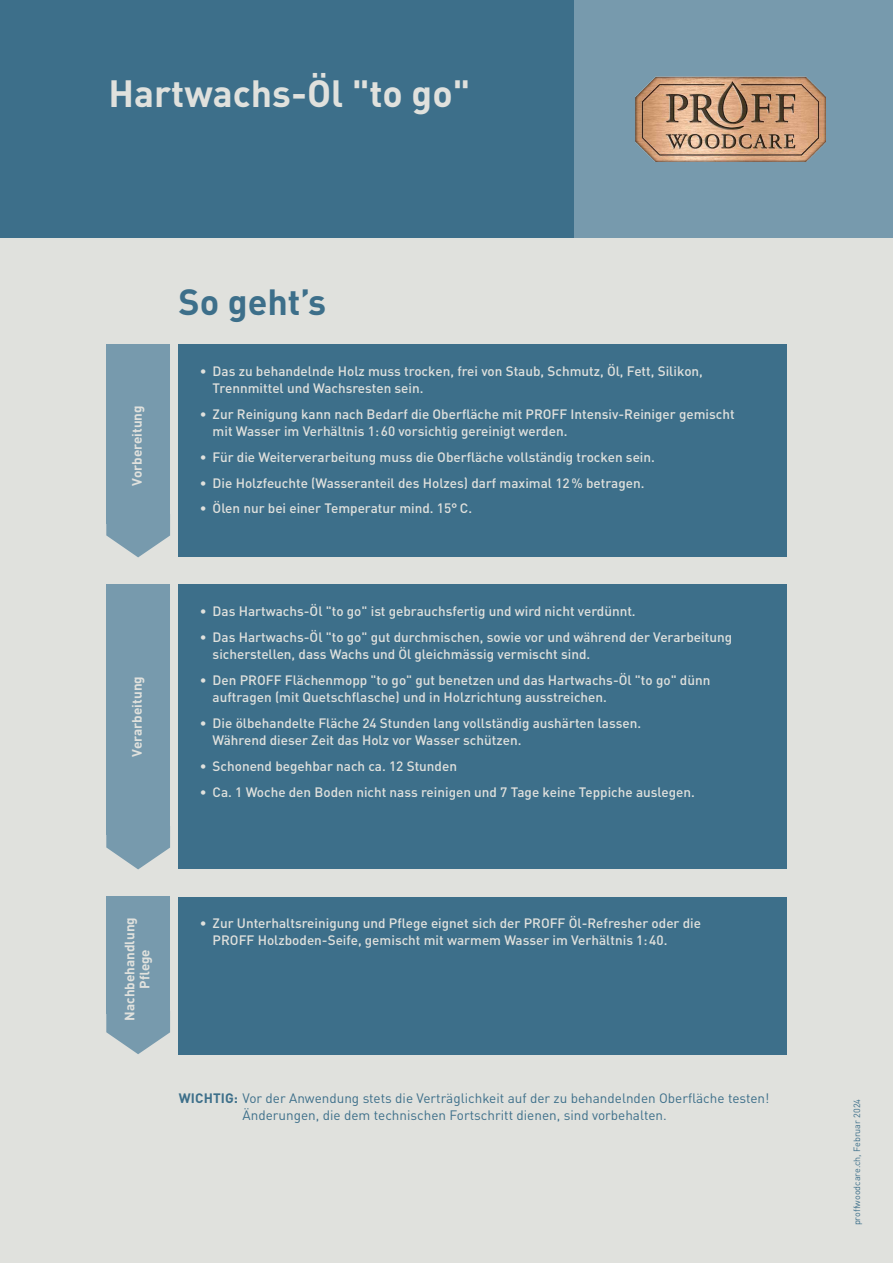
<style>
.page{position:relative;width:893px;height:1263px;background:#e0e1dd}
.page>*{position:absolute;margin:0;border:0;box-sizing:border-box;transform-origin:0 0}
.t1{font:700 37.5px "DIN Pro";color:#e0e1dd}
.t2{font:700 36px "DIN Pro";color:#3d6f8a}
.t3{font:500 13.5px/17.2px "DIN Pro";color:#e0e1dd}
.t4{font:13.5px/17.2px "DIN Pro";color:#3d6f8a}
.t5{font:700 13.5px/15px "DIN Pro";color:#e0e1dd;text-align:center}
.t6{font:9px "DIN Pro";color:#3d6f8a}
.s1{font-weight:700}
</style>
<div class="page">
<div style="left:0;top:0;width:583px;height:238px;background:#3d6f8a"></div>
<div style="left:575px;top:0;width:318px;height:238px;background:#779aad"></div>
<img style="left:635px;top:77px;width:191px;height:85px">
<div style="left:179px;top:897px;width:608px;height:157px;background:#3d6f8a"></div>
<div style="left:179px;top:344px;width:608px;height:213px;background:#3d6f8a"></div>
<svg style="left:106px;top:524px;width:64px;height:33px"></svg>
<div style="left:106px;top:344px;width:64px;height:180px;background:#779aad"></div>
<svg style="left:106px;top:835px;width:64px;height:34px"></svg>
<div style="left:106px;top:584px;width:64px;height:251px;background:#779aad"></div>
<div style="left:179px;top:584px;width:608px;height:285px;background:#3d6f8a"></div>
<svg style="left:106px;top:1014px;width:64px;height:40px"></svg>
<div style="left:106px;top:897px;width:64px;height:117px;background:#779aad"></div>
<h1 class="t1" style="left:108px;top:68px;width:363px">Hartwachs-Öl "to go"</h1>
<p class="t5" style="left:129px;top:486px;width:82px;rotate:-90deg">Vorbereitung</p>
<h2 class="t2" style="left:179px;top:277px;width:149px">So geht’s</h2>
<p class="t3" style="left:213px;top:362px;width:492px;text-indent:-13px">• Das zu behandelnde Holz muss trocken, frei von Staub, Schmutz, Öl, Fett, Silikon,<br>Trennmittel und Wachsresten sein.</p>
<p class="t3" style="left:213px;top:405px;width:523px;text-indent:-13px">• Zur Reinigung kann nach Bedarf die Oberfläche mit PROFF Intensiv-Reiniger gemischt mit Wasser im Verhältnis 1:60 vorsichtig gereinigt werden.</p>
<p class="t3" style="left:200px;top:448px;width:457px">• Für die Weiterverarbeitung muss die Oberfläche vollständig trocken sein.</p>
<p class="t3" style="left:200px;top:474px;width:446px">• Die Holzfeuchte (Wasseranteil des Holzes) darf maximal 12% betragen.</p>
<p class="t3" style="left:200px;top:499px;width:274px">• Ölen nur bei einer Temperatur mind. 15° C.</p>
<p class="t5" style="left:129px;top:756px;width:82px;rotate:-90deg">Verarbeitung</p>
<p class="t3" style="left:200px;top:602px;width:437px">• Das Hartwachs-Öl "to go" ist gebrauchsfertig und wird nicht verdünnt.</p>
<p class="t3" style="left:213px;top:628px;width:521px;text-indent:-13px">• Das Hartwachs-Öl "to go" gut durchmischen, sowie vor und während der Verarbeitung sicherstellen, dass Wachs und Öl gleichmässig vermischt sind.</p>
<p class="t3" style="left:213px;top:671px;width:499px;text-indent:-13px">• Den PROFF Flächenmopp "to go" gut benetzen und das Hartwachs-Öl "to go" dünn auftragen (mit Quetschflasche) und in Holzrichtung ausstreichen.</p>
<p class="t3" style="left:213px;top:714px;width:430px;text-indent:-13px">• Die ölbehandelte Fläche 24 Stunden lang vollständig aushärten lassen.<br>Während dieser Zeit das Holz vor Wasser schützen.</p>
<p class="t3" style="left:200px;top:757px;width:259px">• Schonend begehbar nach ca. 12 Stunden</p>
<p class="t3" style="left:200px;top:782px;width:496px">• Ca. 1 Woche den Boden nicht nass reinigen und 7 Tage keine Teppiche auslegen.</p>
<p class="t5" style="left:122px;top:1021px;width:105px;rotate:-90deg">Nachbehandlung<br>Pflege</p>
<p class="t3" style="left:213px;top:914px;width:490px;text-indent:-13px">• Zur Unterhaltsreinigung und Pflege eignet sich der PROFF Öl-Refresher oder die<br>PROFF Holzboden-Seife, gemischt mit warmem Wasser im Verhältnis 1:40.</p>
<p class="t4" style="left:243px;top:1088px;width:528px;text-indent:-64px"><span class="s1">WICHTIG:</span> Vor der Anwendung stets die Verträglichkeit auf der zu behandelnden Oberfläche testen!<br>Änderungen, die dem technischen Fortschritt dienen, sind vorbehalten.</p>
<p class="t6" style="left:851px;top:1225px;width:128px;rotate:-90deg">proffwoodcare.ch, Februar 2024</p>
</div>
